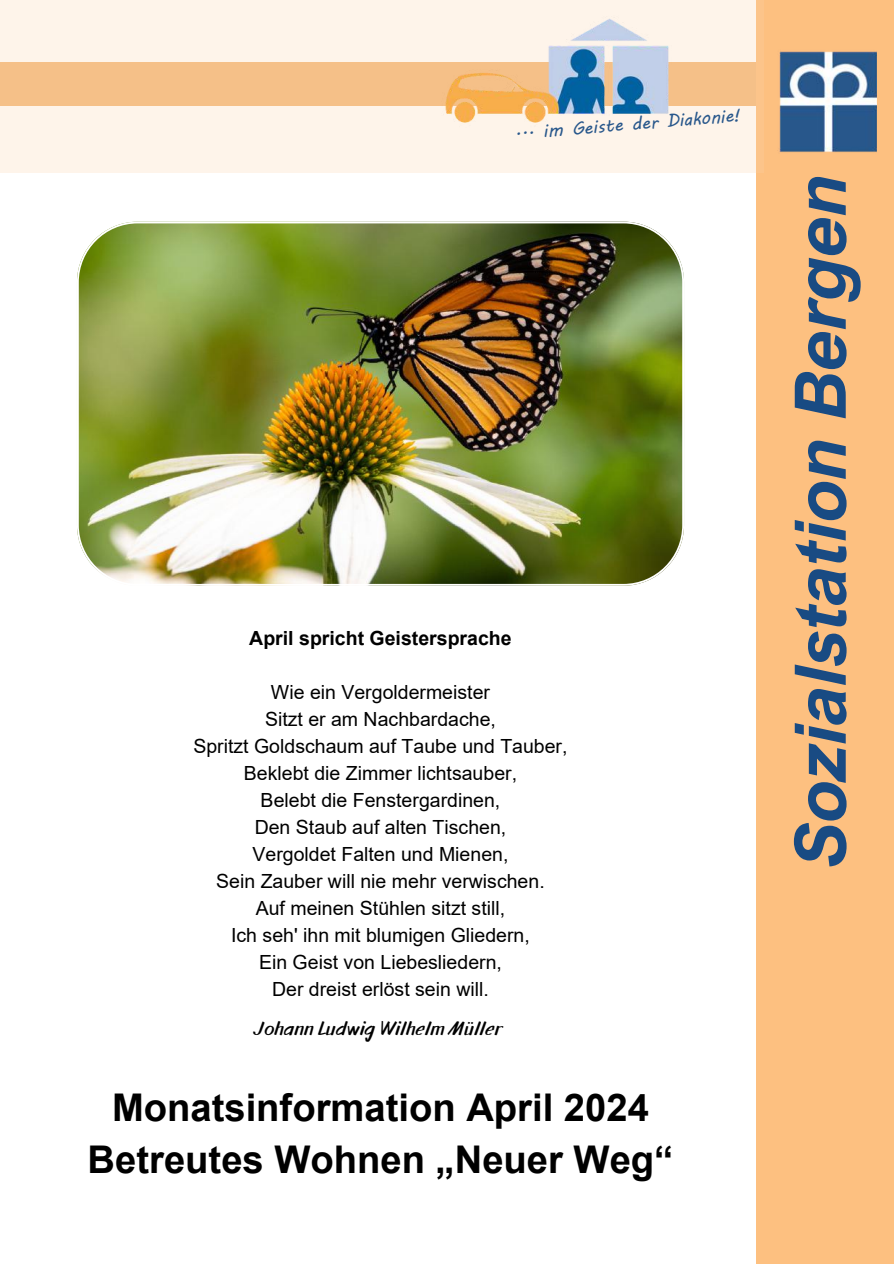
<style>
.page{position:relative;width:894px;height:1264px;background:#fff}
.page>*{position:absolute;margin:0;border:0;box-sizing:border-box;transform-origin:0 0}
.t1{font:italic 700 71.1px "Arial Nova";color:#194b83}
.t2{font:700 38.1px/52.8px "Arial";color:#000;text-align:center}
.t3{font:19.5px/27px "Arial";color:#000;text-align:center}
.t4{font:700 19.5px "Arial";color:#000}
.t5{font:19.5px "Walls";color:#000}
.t6{font:18px "MV Boli";color:#28578b}
</style>
<div class="page">
<div style="left:755px;top:0;width:138px;height:1263px;background:#fdc080"></div>
<div style="left:0;top:0;width:763px;height:173px;background:#fef4ea"></div>
<div style="left:0;top:62px;width:755px;height:44px;background:#f5c088"></div>
<img style="left:445px;top:18px;width:224px;height:105px">
<img style="left:779px;top:51px;width:97px;height:102px">
<img style="left:77px;top:222px;width:606px;height:363px">
<p class="t6" style="left:513px;top:120px;width:227px;rotate:-5deg">... im Geiste der Diakonie!</p>
<p class="t4" style="left:249px;top:627px;width:264px">April spricht Geistersprache</p>
<p class="t3" style="left:193px;top:678px;width:375px">Wie ein Vergoldermeister<br>Sitzt er am Nachbardache,<br>Spritzt Goldschaum auf Taube und Tauber,<br>Beklebt die Zimmer lichtsauber,<br>Belebt die Fenstergardinen,<br>Den Staub auf alten Tischen,<br>Vergoldet Falten und Mienen,<br>Sein Zauber will nie mehr verwischen.<br>Auf meinen Stühlen sitzt still,<br>Ich seh' ihn mit blumigen Gliedern,<br>Ein Geist von Liebesliedern,<br>Der dreist erlöst sein will.</p>
<p class="t5" style="left:254px;top:1017px;width:249px">Johann Ludwig Wilhelm Müller</p>
<h2 class="t2" style="left:88px;top:1080px;width:587px">Monatsinformation April 2024<br>Betreutes Wohnen „Neuer Weg“</h2>
<h1 class="t1" style="left:775px;top:866px;width:696px;rotate:-90deg">Sozialstation Bergen</h1>
</div>
